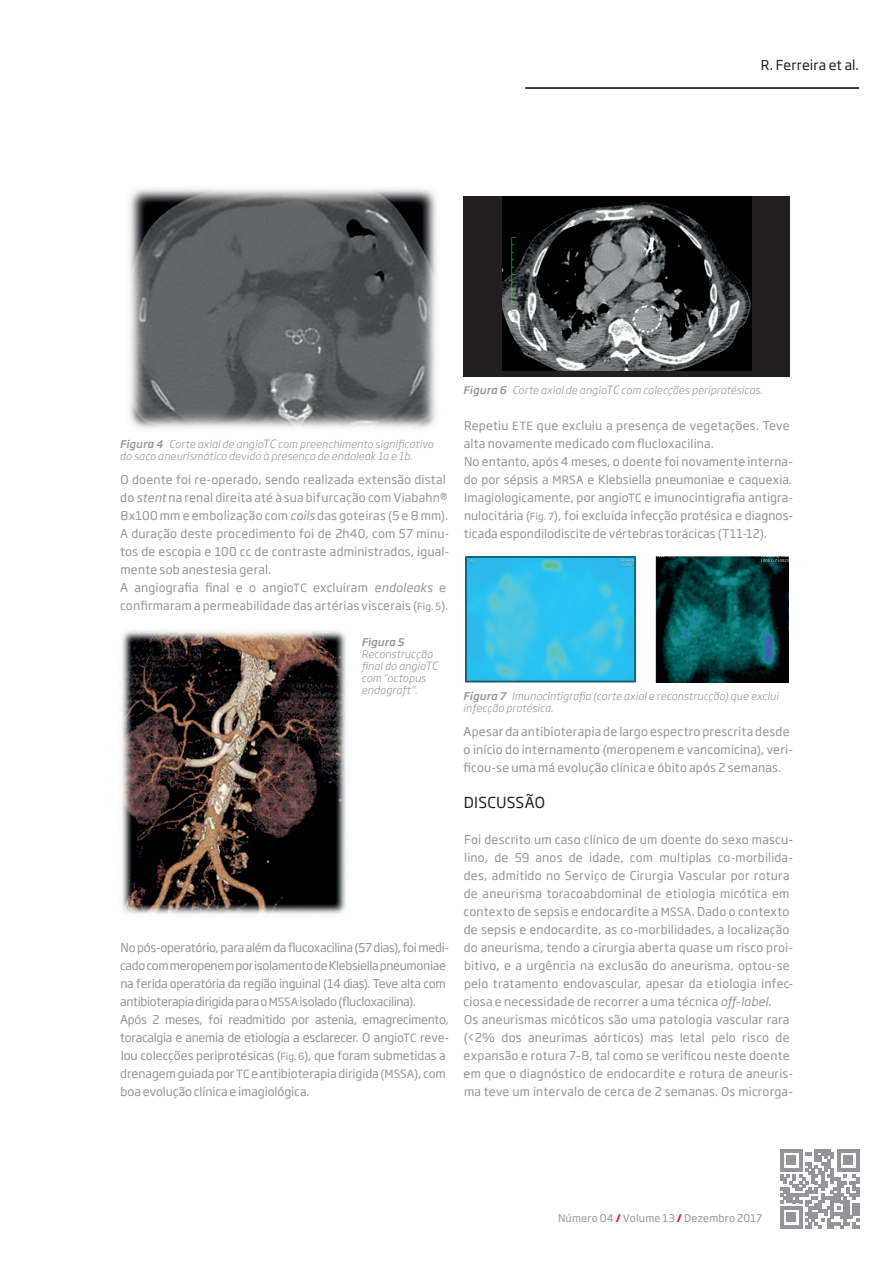
<style>
.page{position:relative;width:893px;height:1263px;background:#fff}
.page>*{position:absolute;margin:0;border:0;box-sizing:border-box;transform-origin:0 0}
.t1{font:15px "Soho Gothic Pro";letter-spacing:.015em;color:#231f20}
.t2{font:13.5px "Soho Gothic Pro";letter-spacing:.01em;color:#231f20}
.t3{font:12px/18px "Soho Gothic Pro";letter-spacing:.01em;color:#939598}
.t4{font:12px/18px "Soho Gothic Pro";letter-spacing:-.025em;color:#939598}
.t5{font:italic 300 10.5px/12px "Soho Gothic Pro";letter-spacing:.015em;color:#939598}
.t6{font:10.5px "Soho Gothic Pro";letter-spacing:.02em;color:#939598}
.t7{font:italic 500 10.5px "Soho Gothic Pro";letter-spacing:.02em;color:#939598}
.s1{font-weight:500}
.s2{font-size:11.25px}
.s3{font-style:italic}
.s4{font-size:9.75px}
.s5{font-family:"Soho Std";font-weight:700;color:#e51a23}
</style>
<div class="page">
<hr style="left:525px;top:87px;width:334px;height:2px;background:#000">
<svg style="left:780px;top:1149px;width:79px;height:79px"></svg>
<img style="left:121px;top:631px;width:226px;height:283px">
<img style="left:465px;top:556px;width:323px;height:126px">
<img style="left:129px;top:188px;width:308px;height:241px">
<div style="left:463px;top:196px;width:327px;height:180px;background:#231f20"></div>
<img style="left:503px;top:196px;width:248px;height:175px">
<p class="t2" style="left:761px;top:55px;width:100px">R. Ferreira et al.</p>
<p class="t5" style="left:120px;top:437px;width:315px"><span class="s1">Figura 4</span> Corte axial de angio<span class="s2">TC</span> com preenchimento significativo do saco aneurismático devido à presença de endoleak 1a e 1b.</p>
<p class="t3" style="left:120px;top:470px;width:331px">O doente foi re-operado, sendo realizada extensão distal do <span class="s3">stent</span> na renal direita até à sua bifurcação com Viabahn® 8x100 mm e embolização com <span class="s3">coils</span> das goteiras (5 e 8 mm).<br>A duração deste procedimento foi de 2h40, com 57 minu&shy;tos de escopia e 100 cc de contraste administrados, igual&shy;mente sob anestesia geral.<br>A angiografia final e o angio<span class="s2">TC</span> excluíram <span class="s3">endoleaks</span> e confirmaram a permeabilidade das artérias viscerais (<span class="s4">Fig. 5</span>).</p>
<p class="t7" style="left:361px;top:634px;width:44px">Figura 5</p>
<p class="t5" style="left:361px;top:647px;width:78px">Reconstrucção final do angio<span class="s2">TC </span>com “octopus endograft”.</p>
<p class="t4" style="left:120px;top:938px;width:331px">No pós-operatório, para além da flucoxacilina (57 dias), foi medi&shy;cado com meropenem por isolamento de Klebsiella pneumoniae na ferida operatória da região inguinal (14 dias). Teve alta com antibioterapia dirigida para o <span class="s2">MSSA</span> isolado (flucloxacilina).<br>Após 2 meses, foi readmitido por astenia, emagrecimento, toracalgia e anemia de etiologia a esclarecer. O angio<span class="s2">TC</span> reve&shy;lou colecções periprotésicas (<span class="s4">Fig. 6</span>), que foram submetidas a drenagem guiada por <span class="s2">TC</span> e antibioterapia dirigida (<span class="s2">MSSA</span>), com boa evolução clínica e imagiológica.</p>
<p class="t5" style="left:463px;top:383px;width:301px"><span class="s1">Figura 6</span> Corte axial de angio<span class="s2">TC</span> com colecções periprotésicas.</p>
<p class="t3" style="left:464px;top:416px;width:331px">Repetiu <span class="s2">ETE</span> que excluiu a presença de vegetações. Teve alta novamente medicado com flucloxacilina.<br>No entanto, após 4 meses, o doente foi novamente interna&shy;do por sépsis a <span class="s2">MRSA</span> e Klebsiella pneumoniae e caquexia.<br>Imagiologicamente, por angio<span class="s2">TC</span> e imunocintigrafia antigra&shy;nulocitária (<span class="s4">Fig. 7</span>), foi excluída infecção protésica e diagnos&shy;ticada espondilodiscite de vértebras torácicas (T11-12).</p>
<p class="t5" style="left:463px;top:689px;width:317px"><span class="s1">Figura 7</span> Imunocintigrafia (corte axial e reconstrucção) que exclui infecção protésica.</p>
<p class="t3" style="left:464px;top:722px;width:331px">Apesar da antibioterapia de largo espectro prescrita desde o início do internamento (meropenem e vancomicina), veri&shy;ficou-se uma má evolução clínica e óbito após 2 semanas.</p>
<p class="t1" style="left:464px;top:791px;width:82px">DISCUSSÃO</p>
<p class="t3" style="left:464px;top:830px;width:331px">Foi descrito um caso clínico de um doente do sexo mascu&shy;lino, de 59 anos de idade, com multiplas co-morbilida&shy;des, admitido no Serviço de Cirurgia Vascular por rotura de aneurisma toracoabdominal de etiologia micótica em contexto de sepsis e endocardite a <span class="s2">MSSA</span>. Dado o contexto de sepsis e endocardite, as co-morbilidades, a localização do aneurisma, tendo a cirurgia aberta quase um risco proi&shy;bitivo, e a urgência na exclusão do aneurisma, optou-se pelo tratamento endovascular, apesar da etiologia infec&shy;ciosa e necessidade de recorrer a uma técnica <span class="s3">off-label</span>.<br>Os aneurismas micóticos são uma patologia vascular rara (&lt;2% dos aneurimas aórticos) mas letal pelo risco de expansão e rotura 7–8, tal como se verificou neste doente em que o diagnóstico de endocardite e rotura de aneuris&shy;ma teve um intervalo de cerca de 2 semanas. Os microrga-</p>
<p class="t6" style="left:558px;top:1210px;width:206px">Número 04 <span class="s5">/</span> Volume 13 <span class="s5">/</span> Dezembro 2017</p>
</div>
